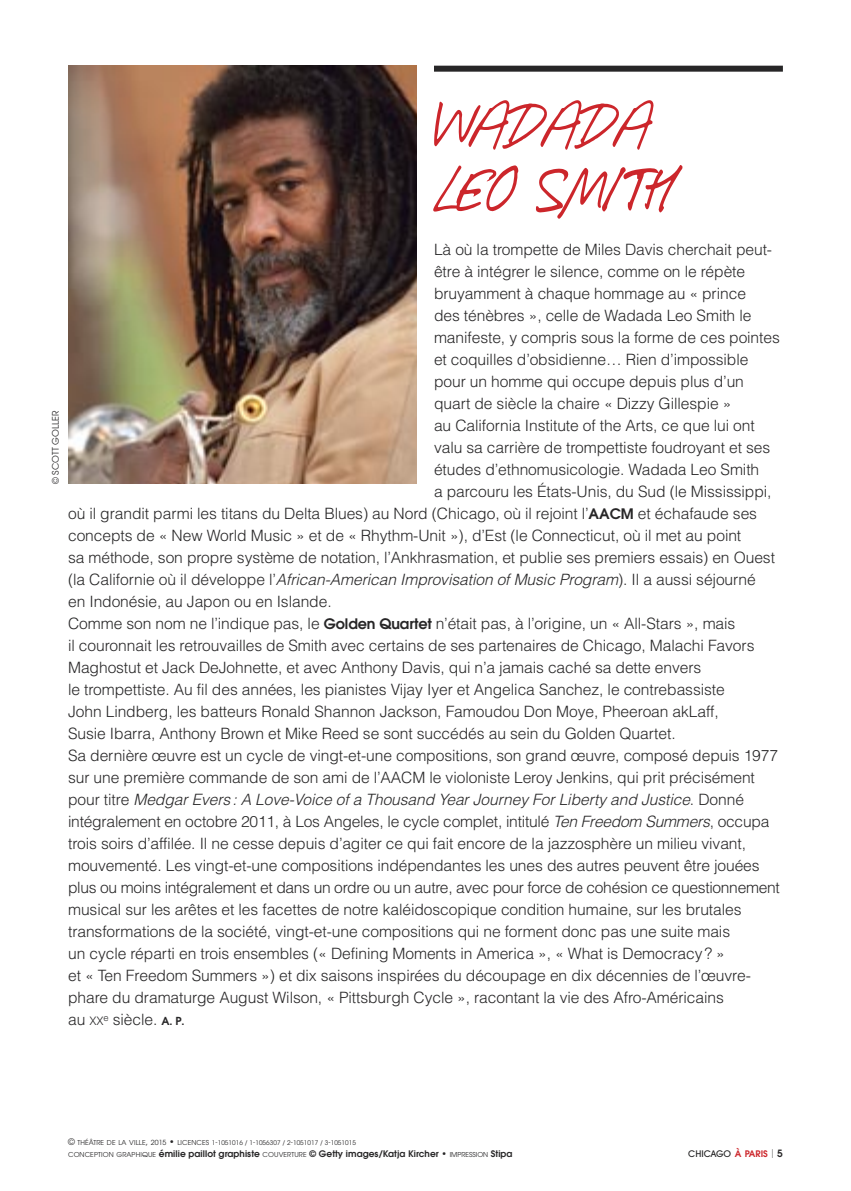
<style>
.page{position:relative;width:851px;height:1191px;background:#fff}
.page>*{position:absolute;margin:0;border:0;box-sizing:border-box;transform-origin:0 0}
.t1{font:60px/64px "Southpaw";color:#cc262b}
.t2{font:300 15.6px "Helvetica LT Pro";letter-spacing:-.005em;color:#272627}
.t3{font:italic 300 15.6px "Helvetica LT Pro";letter-spacing:-.005em;color:#272627}
.t4{font:600 9px "ITC Avant Garde Pro";letter-spacing:.01em;color:#272627}
.t5{font:500 9px "ITC Avant Garde Pro";color:#272627}
.t6{font:9px "ITC Avant Garde Pro";color:#272627}
.t7{font:6.4px "ITC Avant Garde Pro";letter-spacing:.01em;color:#272627}
.s1{font-family:"ITC Avant Garde Pro";font-weight:600;font-size:14.4px}
.s2{font-style:italic}
.s3{font-style:normal}
.s4{font-size:11.6px}
.s5{font-family:"ITC Avant Garde Pro";font-weight:600;font-size:11px}
.s6{font-size:9px}
.s7{font-size:6.8px}
.s8{font-size:7px}
.s9{font-weight:400;font-size:6.8px}
.s10{font-weight:400}
.s11{font-weight:600;color:#cc262b}
.s12{font-weight:200;font-size:12px}
.s13{font-weight:600;font-size:10px}
</style>
<div class="page">
<div style="left:434px;top:66px;width:348px;height:6px;background:#272627"></div>
<img style="left:68px;top:66px;width:349px;height:418px">
<p class="t6" style="left:50px;top:484px;width:75px;rotate:-90deg">© SCOTT GOLLER</p>
<h1 class="t1" style="left:434px;top:93px;width:237px">WADADA<br>LEO SMI TH</h1>
<p class="t2" style="left:434px;top:243px;width:339px">Là où la trompette de Miles Davis cherchait peut-</p>
<p class="t2" style="left:434px;top:265px;width:312px">être à intégrer le silence, comme on le répète</p>
<p class="t2" style="left:434px;top:287px;width:313px">bruyamment à chaque hommage au « prince</p>
<p class="t2" style="left:434px;top:309px;width:319px">des ténèbres », celle de Wadada Leo Smith le</p>
<p class="t2" style="left:434px;top:331px;width:347px">manifeste, y compris sous la forme de ces pointes</p>
<p class="t2" style="left:434px;top:353px;width:316px">et coquilles d’obsidienne… Rien d’impossible</p>
<p class="t2" style="left:434px;top:375px;width:311px">pour un homme qui occupe depuis plus d’un</p>
<p class="t2" style="left:434px;top:397px;width:299px">quart de siècle la chaire « Dizzy Gillespie »</p>
<p class="t2" style="left:434px;top:419px;width:322px">au California Institute of the Arts, ce que lui ont</p>
<p class="t2" style="left:434px;top:441px;width:337px">valu sa carrière de trompettiste foudroyant et ses</p>
<p class="t2" style="left:434px;top:463px;width:327px">études d’ethnomusicologie. Wadada Leo Smith</p>
<p class="t2" style="left:434px;top:485px;width:339px">a parcouru les États-Unis, du Sud (le Mississippi,</p>
<p class="t2" style="left:68px;top:507px;width:690px">où il grandit parmi les titans du Delta Blues) au Nord (Chicago, où il rejoint l’<span class="s1">AACM</span> et échafaude ses</p>
<p class="t2" style="left:68px;top:529px;width:674px">concepts de « New World Music » et de « Rhythm-Unit »), d’Est (le Connecticut, où il met au point</p>
<p class="t2" style="left:68px;top:551px;width:708px">sa méthode, son propre système de notation, l’Ankhrasmation, et publie ses premiers essais) en Ouest</p>
<p class="t2" style="left:68px;top:573px;width:689px">(la Californie où il développe l’<span class="s2">African-American Improvisation of Music Program</span>). Il a aussi séjourné</p>
<p class="t2" style="left:68px;top:595px;width:265px">en Indonésie, au Japon ou en Islande.</p>
<p class="t2" style="left:68px;top:617px;width:668px">Comme son nom ne l’indique pas, le <span class="s1">Golden Quartet</span> n’était pas, à l’origine, un « All-Stars », mais</p>
<p class="t2" style="left:68px;top:639px;width:687px">il couronnait les retrouvailles de Smith avec certains de ses partenaires de Chicago, Malachi Favors</p>
<p class="t2" style="left:68px;top:661px;width:634px">Maghostut et Jack DeJohnette, et avec Anthony Davis, qui n’a jamais caché sa dette envers</p>
<p class="t2" style="left:68px;top:683px;width:658px">le trompettiste. Au fil des années, les pianistes Vijay Iyer et Angelica Sanchez, le contrebassiste</p>
<p class="t2" style="left:68px;top:705px;width:652px">John Lindberg, les batteurs Ronald Shannon Jackson, Famoudou Don Moye, Pheeroan akLaff,</p>
<p class="t2" style="left:68px;top:727px;width:609px">Susie Ibarra, Anthony Brown et Mike Reed se sont succédés au sein du Golden Quartet.</p>
<p class="t2" style="left:68px;top:749px;width:711px">Sa dernière œuvre est un cycle de vingt-et-une compositions, son grand œuvre, composé depuis 1977</p>
<p class="t2" style="left:68px;top:771px;width:688px">sur une première commande de son ami de l’AACM le violoniste Leroy Jenkins, qui prit précisément</p>
<p class="t3" style="left:68px;top:793px;width:677px"><span class="s3">pour titre</span> Medgar Evers: A Love-Voice of a Thousand Year Journey For Liberty and Justice<span class="s3">. Donné</span></p>
<p class="t2" style="left:68px;top:815px;width:702px">intégralement en octobre 2011, à Los Angeles, le cycle complet, intitulé <span class="s2">Ten Freedom Summers</span>, occupa</p>
<p class="t2" style="left:68px;top:837px;width:679px">trois soirs d’affilée. Il ne cesse depuis d’agiter ce qui fait encore de la jazzosphère un milieu vivant,</p>
<p class="t2" style="left:68px;top:859px;width:693px">mouvementé. Les vingt-et-une compositions indépendantes les unes des autres peuvent être jouées</p>
<p class="t2" style="left:68px;top:881px;width:713px">plus ou moins intégralement et dans un ordre ou un autre, avec pour force de cohésion ce questionnement</p>
<p class="t2" style="left:68px;top:903px;width:675px">musical sur les arêtes et les facettes de notre kaléidoscopique condition humaine, sur les brutales</p>
<p class="t2" style="left:68px;top:925px;width:663px">transformations de la société, vingt-et-une compositions qui ne forment donc pas une suite mais</p>
<p class="t2" style="left:68px;top:947px;width:658px">un cycle réparti en trois ensembles (« Defining Moments in America », « What is Democracy? »</p>
<p class="t2" style="left:68px;top:969px;width:684px">et « Ten Freedom Summers ») et dix saisons inspirées du découpage en dix décennies de l’œuvre-</p>
<p class="t2" style="left:68px;top:991px;width:657px">phare du dramaturge August Wilson, « Pittsburgh Cycle », racontant la vie des Afro-Américains</p>
<p class="t2" style="left:68px;top:1013px;width:118px">au <span class="s4">XX</span><sup>e</sup> siècle. <span class="s5">A. P.</span></p>
<p class="t7" style="left:68px;top:1138px;width:289px"><span class="s6">©</span> <span class="s7">THÉÂTRE DE LA VILLE</span><span class="s6">,</span> <span class="s8">2015</span> <span class="s6">•</span> <span class="s7">LICENCES</span> 1-1051016 / 1-1056307 / 2-1051017 / 3-1051015</p>
<p class="t4" style="left:68px;top:1150px;width:446px"><span class="s9">CONCEPTION GRAPHIQUE</span> émilie paillot graphiste <span class="s9">COUVERTURE</span> © Getty images/Katja Kircher <span class="s10">•</span> <span class="s9">IMPRESSION</span> Stipa</p>
<p class="t5" style="left:688px;top:1148px;width:96px">CHICAGO <span class="s11">À PARIS</span> <span class="s12">I</span> <span class="s13">5</span></p>
</div>
